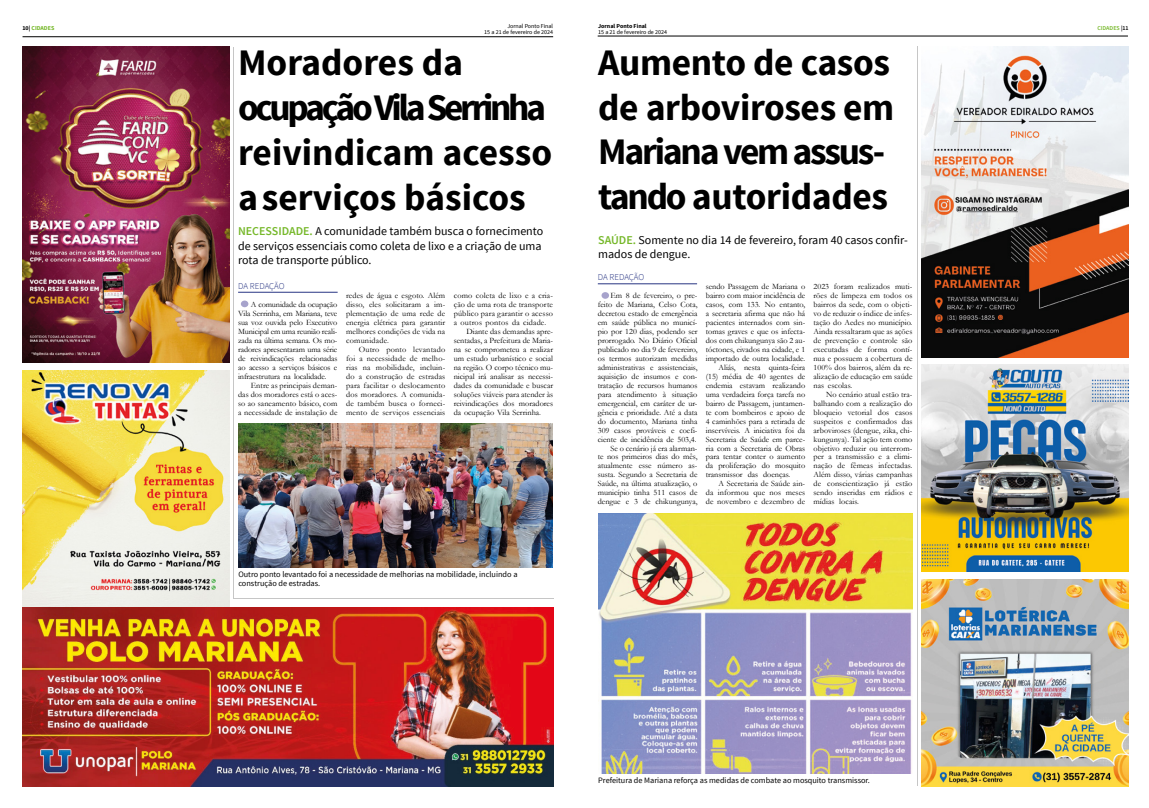
<style>
.page{position:relative;width:1149px;height:808px;background:#fff}
.page>*{position:absolute;margin:0;border:0;box-sizing:border-box;transform-origin:0 0}
.t1{font:700 37.42px/44.9px "Source Sans Pro";letter-spacing:-.005em;color:#000}
.t2{font:700 37.35px/44.8px "Source Sans Pro";letter-spacing:-.01em;color:#000}
.t3{font:12px/14.4px "Source Sans Pro";color:#000}
.t4{font:300 9px "Source Sans Pro";letter-spacing:-.01em;color:#283583}
.t5{font:8.25px/9px "Garamond";color:#000;text-align:justify}
.t6{font:8.25px/9px "Source Sans Pro";color:#000}
.t7{font:8.25px "Garamond";letter-spacing:.02em;color:#000}
.t8{font:6px/6px "Source Sans Pro";color:#000;text-align:right}
.t9{font:700 6px "Source Sans Pro";color:#000}
.t10{font:700 6px "Source Sans Pro";color:#76b82a}
.t11{font:600 6px "Source Sans Pro";color:#76b82a}
.s1{color:#000}
.s2{font-weight:600;color:#76b82a}
</style>
<div class="page">
<hr style="left:23px;top:37px;width:530px;height:1px;background:#000">
<img style="left:22px;top:370px;width:208px;height:236px">
<img style="left:22px;top:608px;width:531px;height:179px">
<hr style="left:234px;top:599px;width:319px;height:1px;background:#c6c6c6">
<img style="left:22px;top:47px;width:207px;height:315px">
<hr style="left:238px;top:292px;width:99px;height:1px;background:#283583">
<div style="left:241px;top:301px;width:7px;height:6px;background:#a7a3cc;border-radius:50%"></div>
<img style="left:238px;top:424px;width:315px;height:144px">
<hr style="left:234px;top:47px;width:1px;height:552px;background:#c6c6c6">
<hr style="left:597px;top:36px;width:530px;height:1px;background:#000">
<img style="left:921px;top:364px;width:207px;height:207px">
<img style="left:921px;top:47px;width:207px;height:310px">
<img style="left:921px;top:579px;width:207px;height:207px">
<hr style="left:916px;top:47px;width:1px;height:739px;background:#c6c6c6">
<hr style="left:597px;top:284px;width:100px;height:1px;background:#283583">
<div style="left:601px;top:292px;width:8px;height:7px;background:#a7a3cc;border-radius:50%"></div>
<img style="left:598px;top:513px;width:314px;height:260px">
<p class="t10" style="left:22px;top:24px;width:33px"><span class="s1">10|</span> CIDADES</p>
<p class="t8" style="left:484px;top:23px;width:70px">Jornal Ponto Final<br>15 a 21 de fevereiro de 2024</p>
<h1 class="t1" style="left:238px;top:41px;width:315px">Moradores da ocupação Vila Serrinha reivindicam acesso a serviços básicos</h1>
<h3 class="t3" style="left:238px;top:224px;width:306px"><span class="s2">NECESSIDADE.</span> A comunidade também busca o fornecimento de serviços essenciais como coleta de lixo e a criação de uma rota de transporte público.</h3>
<p class="t4" style="left:238px;top:281px;width:48px">DA REDAÇÃO</p>
<p class="t5" style="left:238px;top:300px;width:101px;text-indent:13px">A comunidade da ocupação Vila Serrinha, em Mariana, teve sua voz ouvida pelo Executivo Municipal em uma reunião reali&shy;zada na última semana. Os mo&shy;radores apresentaram uma série de reivindicações relacionadas ao acesso a serviços básicos e infraestrutura na localidade.</p>
<p class="t5" style="left:238px;top:381px;width:101px;text-indent:13px">Entre as principais deman&shy;das dos moradores está o aces&shy;so ao saneamento básico, com a necessidade de instalação de</p>
<p class="t5" style="left:346px;top:291px;width:101px">redes de água e esgoto. Além disso, eles solicitaram a im&shy;plementação de uma rede de energia elétrica para garantir melhores condições de vida na comunidade.</p>
<p class="t5" style="left:346px;top:345px;width:101px;text-indent:13px">Outro ponto levantado foi a necessidade de melho&shy;rias na mobilidade, incluin&shy;do a construção de estradas para facilitar o deslocamento dos moradores. A comunida&shy;de também busca o forneci&shy;mento de serviços essenciais</p>
<p class="t7" style="left:453px;top:290px;width:101px">como coleta de lixo e a cria-</p>
<p class="t7" style="left:453px;top:299px;width:101px">ção de uma rota de transporte</p>
<p class="t7" style="left:453px;top:308px;width:101px">público para garantir o acesso</p>
<p class="t7" style="left:453px;top:317px;width:94px">a outros pontos da cidade.</p>
<p class="t5" style="left:466px;top:327px;width:88px">Diante das demandas apre-</p>
<p class="t5" style="left:453px;top:336px;width:101px">sentadas, a Prefeitura de Maria-</p>
<p class="t5" style="left:453px;top:345px;width:101px">na se comprometeu a realizar</p>
<p class="t5" style="left:453px;top:354px;width:101px">um estudo urbanístico e social</p>
<p class="t5" style="left:453px;top:363px;width:101px">na região. O corpo técnico mu-</p>
<p class="t5" style="left:453px;top:372px;width:101px">nicipal irá analisar as necessi-</p>
<p class="t5" style="left:453px;top:381px;width:101px">dades da comunidade e buscar</p>
<p class="t5" style="left:453px;top:390px;width:101px">soluções viáveis para atender às</p>
<p class="t5" style="left:453px;top:399px;width:101px">reivindicações dos moradores</p>
<p class="t5" style="left:453px;top:408px;width:89px">da ocupação Vila Serrinha.</p>
<p class="t6" style="left:238px;top:569px;width:280px">Outro ponto levantado foi a necessidade de melhorias na mobilidade, incluindo a construção de estradas.</p>
<p class="t9" style="left:598px;top:22px;width:50px">Jornal Ponto Final</p>
<p class="t8" style="left:598px;top:29px;width:70px">15 a 21 de fevereiro de 2024</p>
<h2 class="t2" style="left:598px;top:41px;width:297px">Aumento de casos de arboviroses em<br>Mariana vem assus&shy;tando autoridades</h2>
<h3 class="t3" style="left:598px;top:233px;width:311px"><span class="s2">SAÚDE.</span> Somente no dia 14 de fevereiro, foram 40 casos confir&shy;mados de dengue.</h3>
<p class="t4" style="left:597px;top:272px;width:48px">DA REDAÇÃO</p>
<p class="t5" style="left:597px;top:291px;width:101px;text-align:right">Em 8 de fevereiro, o pre&shy;feito de Mariana, Celso Cota, decretou estado de emergência em saúde pública no municí&shy;pio por 120 dias, podendo ser prorrogado. No Diário Oficial publicado no dia 9 de fevereiro, os termos autorizam medidas administrativas e assistenciais, aquisição de insumos e con&shy;tratação de recursos humanos para atendimento à situação emergencial, em caráter de ur&shy;gência e prioridade. Até a data do documento, Mariana tinha<br>309 casos prováveis e coefi&shy;ciente de incidência de 503,4.<br>Se o cenário já era alarman-<br>te nos primeiros dias do mês, atualmente esse número as&shy;susta. Segundo a Secretaria de<br>Saúde, na última atualização, o município tinha 511 casos de dengue e 3 de chikungunya,</p>
<p class="t5" style="left:813px;top:282px;width:100px">2023 foram realizados muti&shy;rões de limpeza em todos os bairros da sede, com o objeti&shy;vo de reduzir o índice de infes&shy;tação do Aedes no município.<br>Ainda ressaltaram que as ações de prevenção e controle são executadas de forma contí&shy;nua e possuem a cobertura de 100% dos bairros, além da re&shy;alização de educação em saúde nas escolas.</p>
<p class="t5" style="left:813px;top:389px;width:100px;text-indent:13px">No cenário atual estão tra&shy;balhando com a realização do bloqueio vetorial dos casos suspeitos e confirmados das arboviroses (dengue, zika, chi&shy;kungunya). Tal ação tem como objetivo reduzir ou interrom&shy;per a transmissão e a elimi&shy;nação de fêmeas infectadas.<br>Além disso, várias campanhas de conscientização já estão sendo inseridas em rádios e mídias locais.</p>
<p class="t5" style="left:705px;top:282px;width:101px">sendo Passagem de Mariana o</p>
<p class="t5" style="left:705px;top:291px;width:101px">bairro com maior incidência de</p>
<p class="t5" style="left:705px;top:300px;width:101px">casos, com 133. No entanto,</p>
<p class="t5" style="left:705px;top:309px;width:101px">a secretaria afirma que não há</p>
<p class="t5" style="left:705px;top:318px;width:101px">pacientes internados com sin-</p>
<p class="t5" style="left:705px;top:327px;width:101px">tomas graves e que os infecta-</p>
<p class="t5" style="left:705px;top:335px;width:101px">dos com chikungunya são 2 au-</p>
<p class="t5" style="left:705px;top:344px;width:101px">tóctones, eivados na cidade, e 1</p>
<p class="t5" style="left:705px;top:353px;width:101px">importado de outra localidade.</p>
<p class="t5" style="left:718px;top:362px;width:88px">Aliás, nesta quinta-feira</p>
<p class="t5" style="left:705px;top:371px;width:101px">(15) média de 40 agentes de</p>
<p class="t5" style="left:705px;top:380px;width:101px">endemia estavam realizando</p>
<p class="t5" style="left:705px;top:389px;width:101px">uma verdadeira força tarefa no</p>
<p class="t5" style="left:705px;top:398px;width:101px">bairro de Passagem, juntamen-</p>
<p class="t5" style="left:705px;top:407px;width:101px">te com bombeiros e apoio de</p>
<p class="t5" style="left:705px;top:416px;width:101px">4 caminhões para a retirada de</p>
<p class="t5" style="left:705px;top:425px;width:101px">inservíveis. A iniciativa foi da</p>
<p class="t5" style="left:705px;top:434px;width:101px">Secretaria de Saúde em parce-</p>
<p class="t5" style="left:705px;top:443px;width:101px">ria com a Secretaria de Obras</p>
<p class="t5" style="left:705px;top:452px;width:101px">para tentar conter o aumento</p>
<p class="t5" style="left:705px;top:461px;width:101px">da proliferação do mosquito</p>
<p class="t5" style="left:705px;top:470px;width:86px">transmissor das doenças.</p>
<p class="t5" style="left:718px;top:479px;width:88px">A Secretaria de Saúde ain-</p>
<p class="t5" style="left:705px;top:488px;width:101px">da informou que nos meses</p>
<p class="t5" style="left:705px;top:497px;width:101px">de novembro e dezembro de</p>
<p class="t6" style="left:598px;top:775px;width:273px">Prefeitura de Mariana reforça as medidas de combate ao mosquito transmissor.</p>
<p class="t11" style="left:1097px;top:25px;width:33px">CIDADES <span class="s1">|11</span></p>
</div>
